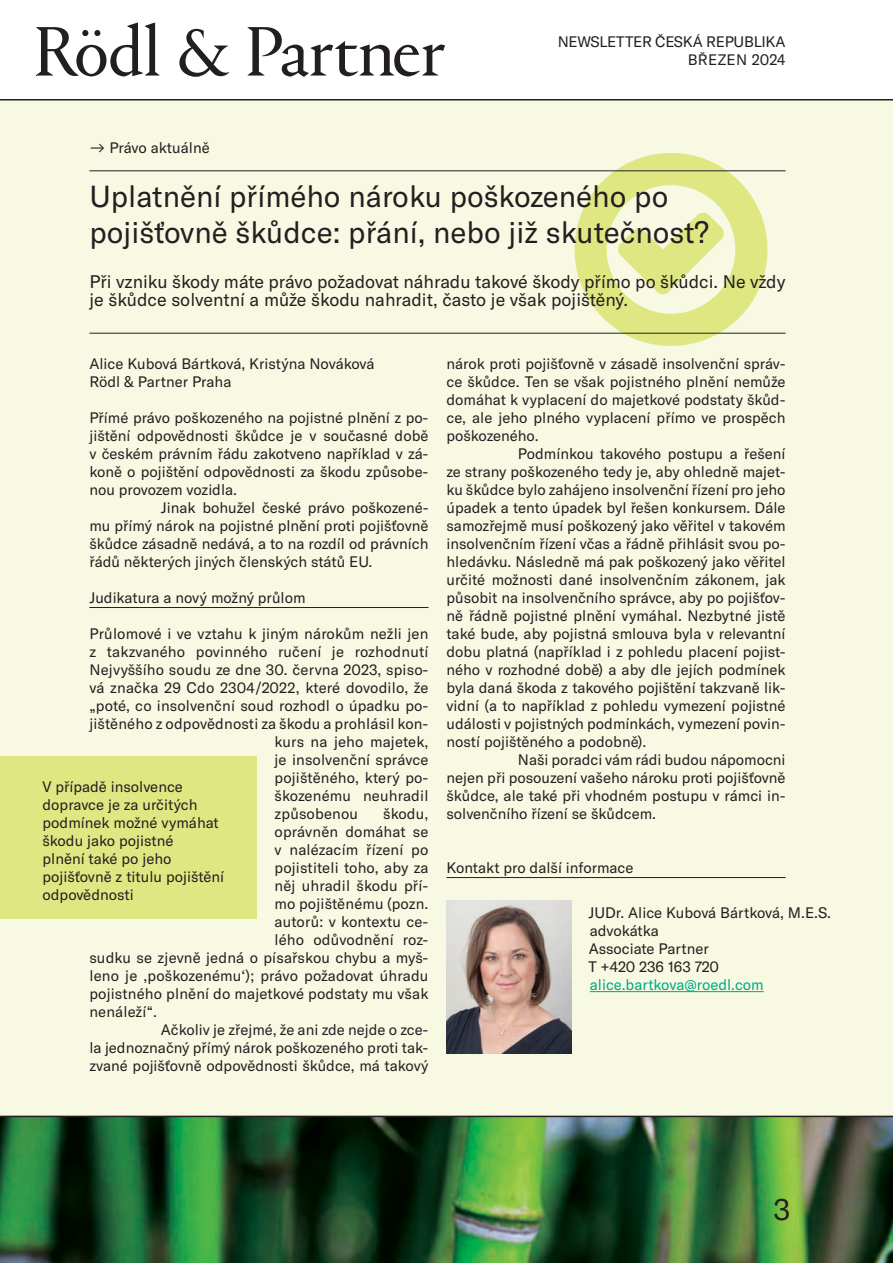
<style>
.page{position:relative;width:893px;height:1263px;background:#fff}
.page>*{position:absolute;margin:0;border:0;box-sizing:border-box;transform-origin:0 0}
.t1{font:30px/36px "GT America";color:#231f20}
.t2{font:18px/18px "GT America";color:#231f20}
.t3{font:15px/18px "GT America";color:#231f20}
.t4{font:15px "GT America";color:#00a985}
</style>
<div class="page">
<div style="left:0;top:99px;width:893px;height:1164px;background:#f7f9e3"></div>
<img style="left:0;top:1117px;width:893px;height:146px">
<svg style="left:575px;top:153px;width:192px;height:193px"></svg>
<hr style="left:0;top:1116px;width:893px;height:1px;background:#231f20">
<hr style="left:0;top:99px;width:893px;height:1px;background:#231f20">
<svg style="left:36px;top:23px;width:409px;height:54px"></svg>
<hr style="left:89px;top:171px;width:697px;height:1px;background:#231f20">
<hr style="left:89px;top:607px;width:339px;height:1px;background:#231f20">
<hr style="left:446px;top:877px;width:340px;height:1px;background:#231f20">
<hr style="left:89px;top:333px;width:697px;height:1px;background:#231f20">
<div style="left:0;top:756px;width:257px;height:162px;background:#dfe782"></div>
<img style="left:446px;top:900px;width:125px;height:153px">
<hr style="left:590px;top:991px;width:174px;height:1px;background:#00a985">
<p class="t3" style="left:558px;top:32px;width:11px">NEWSLETTER</p>
<p class="t3" style="left:655px;top:32px;width:132px;text-align:right">česká republi ka březen 2024</p>
<p class="t3" style="left:89px;top:139px;width:122px">→ Právo aktuálně</p>
<h1 class="t1" style="left:89px;top:178px;width:621px">U platnění přímého nároku poškozeného po pojišťovně škůdce: přání, nebo již skutečnost?</h1>
<p class="t2" style="left:89px;top:273px;width:698px">Při vzniku škody máte právo požadovat náhradu takové škody přímo po škůdci. N e vždy je škůdce solventní a může škodu nahradit, často je však pojištěný.</p>
<p class="t3" style="left:89px;top:355px;width:287px">Alice Kubová Bártková, Kristýna N ováková<br>Rödl &amp; Partner Praha</p>
<p class="t3" style="left:89px;top:409px;width:341px">Přímé právo poškozeného na pojistné plnění z po-</p>
<p class="t3" style="left:89px;top:427px;width:341px">jištění odpovědnosti škůdce je v současné době</p>
<p class="t3" style="left:89px;top:445px;width:341px">v českém právním řádu zakotveno například v zá-</p>
<p class="t3" style="left:89px;top:463px;width:341px">koně o pojištění odpovědnosti za škodu způsobe-</p>
<p class="t3" style="left:89px;top:481px;width:149px">nou provozem vozidla.</p>
<p class="t3" style="left:161px;top:499px;width:269px">Jinak bohužel české právo poškozené-</p>
<p class="t3" style="left:89px;top:517px;width:341px">mu přímý nárok na pojistné plnění proti pojišťovně</p>
<p class="t3" style="left:89px;top:535px;width:341px">škůdce zásadně nedává, a to na rozdíl od právních</p>
<p class="t3" style="left:89px;top:553px;width:284px">řádů některých jiných členských států EU.</p>
<p class="t3" style="left:89px;top:589px;width:218px">Judikatura a nový možný průlom</p>
<p class="t3" style="left:89px;top:625px;width:341px">Průlomové i ve vztahu k jiným nárokům nežli jen</p>
<p class="t3" style="left:89px;top:643px;width:341px">z takzvaného povinného ručení je rozhodnutí</p>
<p class="t3" style="left:89px;top:661px;width:341px">N ejvyššího soudu ze dne 30. června 2023, spiso-</p>
<p class="t3" style="left:89px;top:679px;width:341px">vá značka 29 Cdo 2304/2022, které dovodilo, že</p>
<p class="t3" style="left:89px;top:697px;width:341px">„poté, co insolvenční soud rozhodl o úpadku po-</p>
<p class="t3" style="left:89px;top:715px;width:341px">jištěného z odpovědnosti za škodu a prohlásil kon-</p>
<p class="t3" style="left:275px;top:733px;width:155px">kurs na jeho majetek,</p>
<p class="t3" style="left:275px;top:751px;width:155px">je insolvenční správce</p>
<p class="t3" style="left:275px;top:769px;width:155px">pojištěného, který po-</p>
<p class="t3" style="left:275px;top:787px;width:155px">škozenému neuhradil</p>
<p class="t3" style="left:275px;top:805px;width:85px">způsobenou</p>
<p class="t3" style="left:383px;top:805px;width:47px">škodu,</p>
<p class="t3" style="left:275px;top:823px;width:155px">oprávněn domáhat se</p>
<p class="t3" style="left:275px;top:841px;width:155px">v nalézacím řízení po</p>
<p class="t3" style="left:275px;top:859px;width:155px">pojistiteli toho, aby za</p>
<p class="t3" style="left:275px;top:877px;width:155px">něj uhradil škodu pří-</p>
<p class="t3" style="left:275px;top:895px;width:155px">mo pojištěnému (pozn.</p>
<p class="t3" style="left:275px;top:913px;width:155px">autorů: v kontextu ce-</p>
<p class="t3" style="left:275px;top:931px;width:155px">lého odůvodnění roz-</p>
<p class="t3" style="left:89px;top:949px;width:341px">sudku se zjevně jedná o písařskou chybu a myš-</p>
<p class="t3" style="left:89px;top:967px;width:341px">leno je ‚poškozenému‘); právo požadovat úhradu</p>
<p class="t3" style="left:89px;top:985px;width:341px">pojistného plnění do majetkové podstaty mu však</p>
<p class="t3" style="left:89px;top:1003px;width:69px">nenáleží“.</p>
<p class="t3" style="left:89px;top:1021px;width:42px">A</p>
<p class="t3" style="left:43px;top:778px;width:183px">V případě insolvence dopravce je za určitých podmínek možné vymáhat škodu jako pojistné<br>plnění také po jeho pojišťovně z titulu pojištění odpovědnosti</p>
<p class="t3" style="left:89px;top:1021px;width:341px;text-align:justify;text-indent:81px">čkoliv je zřejmé, že ani zde nejde o zce&shy;la jednoznačný přímý nárok poškozeného proti tak&shy;zvané pojišťovně odpovědnosti škůdce, má takový</p>
<p class="t3" style="left:446px;top:355px;width:341px">nárok proti pojišťovně v zásadě insolvenční správ&shy;ce škůdce. Ten se však pojistného plnění nemůže domáhat k vyplacení do majetkové podstaty škůd&shy;ce, ale jeho plného vyplacení přímo ve prospěch poškozeného.<br>P</p>
<p class="t3" style="left:446px;top:445px;width:341px;text-indent:80px">odmínkou takového postupu a řešení ze strany poškozeného tedy je, aby ohledně majet&shy;ku škůdce bylo zahájeno insolvenční řízení pro jeho úpadek a tento úpadek byl řešen konkursem. Dále samozřejmě musí poškozený jako věřitel v takovém insolvenčním řízení včas a řádně přihlásit svou po&shy;hledávku. N ásledně má pak poškozený jako věřitel určité možnosti dané insolvenčním zákonem, jak působit na insolvenčního správce, aby po pojišťov&shy;ně řádně pojistné plnění vymáhal. Nezbytné jistě také bude, aby pojistná smlouva byla v relevantní dobu platná (například i z pohledu placení pojist&shy;ného v rozhodné době) a aby dle jejích podmínek byla daná škoda z takového pojištění takzvaně lik&shy;vidní (a to například z pohledu vymezení pojistné události v pojistných podmínkách, vymezení povin&shy;ností pojištěného a podobně).<br>N</p>
<p class="t3" style="left:446px;top:751px;width:341px;text-align:justify;text-indent:83px">aši poradci vám rádi budou nápomocni nejen při posouzení vašeho nároku proti pojišťovně škůdce, ale také při vhodném postupu v rámci in&shy;solvenčního řízení se škůdcem.</p>
<p class="t3" style="left:446px;top:859px;width:189px">Kontakt pro další informace</p>
<p class="t3" style="left:588px;top:904px;width:244px">JU Dr. Alice Kubová Bártková, M.E.S. advokátka<br>Associate Partner<br>T +420 236 163 720</p>
<p class="t4" style="left:590px;top:976px;width:175px">alice.bartkova@roedl.com</p>
<h1 class="t1" style="left:773px;top:1192px;width:19px">3</h1>
</div>
